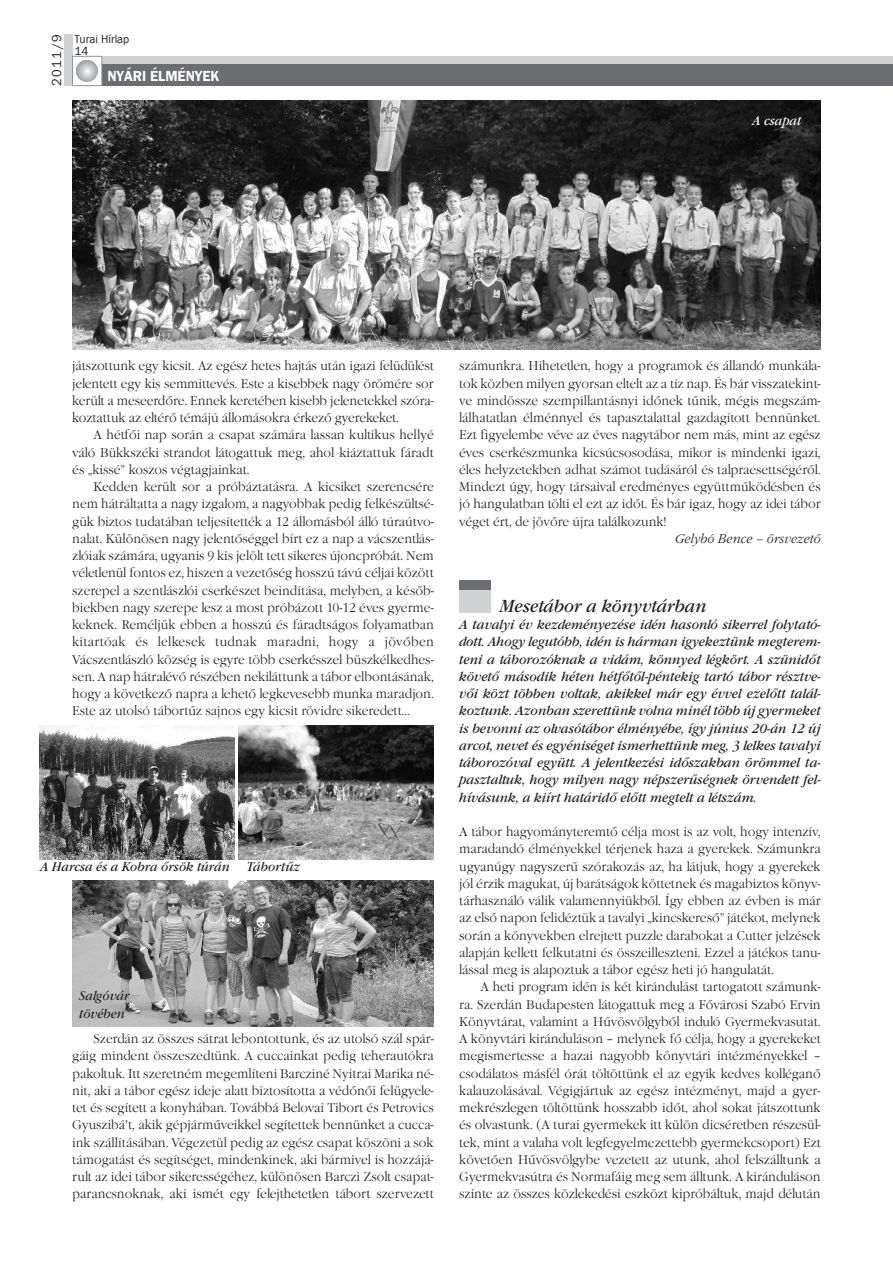
<style>
.page{position:relative;width:893px;height:1263px;background:#fff}
.page>*{position:absolute;margin:0;border:0;box-sizing:border-box;transform-origin:0 0}
.t1{font:italic 18px "Garamond Itc TEE";color:#231f20;scale:.95 1}
.t2{font:600 15px "Franklin Gothic Itc TEE";color:#fff;scale:.95 1}
.t3{font:italic 13.5px/17.2px "Garamond Itc TEE";color:#231f20;text-align:justify;scale:.95 1}
.t4{font:13.5px "Franklin Gothic Itc TEE";color:#231f20;scale:.96 1}
.t5{font:300 13.05px/17.2px "Garamond Itc TEE";color:#231f20;text-align:justify;scale:.95 1}
.t6{font:italic 13.05px/17.2px "Garamond Itc TEE";color:#231f20;scale:.95 1}
.t7{font:italic 300 13.05px "Garamond Itc TEE";color:#231f20;scale:.95 1}
.t8{font:italic 13.05px "Garamond Itc TEE";color:#fff;scale:.95 1}
.t9{font:12px/12px "Franklin Gothic Itc TEE";color:#231f20;scale:.95 1}
</style>
<div class="page">
<div style="left:102px;top:56px;width:791px;height:9px;background:#d1d2d4"></div>
<div style="left:102px;top:65px;width:791px;height:21px;background:#6c6d70"></div>
<div style="left:64px;top:35px;width:8px;height:51px;background:#d1d2d4"></div>
<div style="left:72px;top:56px;width:30px;height:30px;border:1px solid #939598"></div>
<svg style="left:76px;top:60px;width:22px;height:22px"></svg>
<img style="left:238px;top:726px;width:196px;height:133px">
<img style="left:40px;top:726px;width:194px;height:133px">
<img style="left:72px;top:880px;width:362px;height:146px">
<div style="left:459px;top:581px;width:32px;height:9px;background:#6c6d70"></div>
<div style="left:459px;top:590px;width:32px;height:22px;background:#d1d2d4"></div>
<img style="left:72px;top:101px;width:749px;height:249px">
<p class="t4" style="left:49px;top:86px;width:55px;rotate:-90deg">2011/9</p>
<p class="t9" style="left:74px;top:33px;width:59px">Turai Hírlap<br>14</p>
<p class="t2" style="left:107px;top:67px;width:120px">NYÁRI ÉLMÉNYEK</p>
<p class="t8" style="left:752px;top:112px;width:53px">A csapat</p>
<p class="t5" style="left:72px;top:357px;width:382px">játszottunk egy kicsit. Az egész hetes hajtás után igazi felüdülést jelentett egy kis semmittevés. Este a kisebbek nagy örömére sor került a meseerdőre. Ennek keretében kisebb jelenetekkel szóra&shy;koztattuk az eltérő témájú állomásokra érkező gyerekeket.</p>
<p class="t5" style="left:72px;top:426px;width:382px;text-indent:21px">A hétfői nap során a csapat számára lassan kultikus hellyé váló Bükkszéki strandot látogattuk meg, ahol kiáztattuk fáradt és „kissé” koszos végtagjainkat.</p>
<p class="t5" style="left:72px;top:478px;width:382px;text-indent:21px">Kedden került sor a próbáztatásra. A kicsiket szerencsére nem hátráltatta a nagy izgalom, a nagyobbak pedig felkészültsé&shy;gük biztos tudatában teljesítették a 12 állomásból álló túraútvo&shy;nalat. Különösen nagy jelentőséggel bírt ez a nap a vácszentlás&shy;zlóiak számára, ugyanis 9 kis jelölt tett sikeres újoncpróbát. Nem véletlenül fontos ez, hiszen a vezetőség hosszú távú céljai között szerepel a szentlászlói cserkészet beindítása, melyben, a későb&shy;biekben nagy szerepe lesz a most próbázott 10-12 éves gyerme&shy;keknek. Reméljük ebben a hosszú és fáradtságos folyamatban kitartóak és lelkesek tudnak maradni, hogy a jövőben Vácszentlászló község is egyre több cserkésszel büszkélkedhes&shy;sen. A nap hátralévő részében nekiláttunk a tábor elbontásának, hogy a következő napra a lehető legkevesebb munka maradjon.<br>Este az utolsó tábortűz sajnos egy kicsit rövidre sikeredett…</p>
<p class="t6" style="left:40px;top:858px;width:201px">A Harcsa és a Kobra őrsök túrán</p>
<p class="t6" style="left:247px;top:858px;width:57px">Tábortűz</p>
<p class="t6" style="left:79px;top:987px;width:54px">Salgóvár tövében</p>
<p class="t5" style="left:72px;top:1030px;width:382px;text-indent:21px">Szerdán az összes sátrat lebontottunk, és az utolsó szál spár&shy;gáig mindent összeszedtünk. A cuccainkat pedig teherautókra pakoltuk. Itt szeretném megemlíteni Barcziné Nyitrai Marika né&shy;nit, aki a tábor egész ideje alatt biztosította a védőnői felügyele&shy;tet és segített a konyhában. Továbbá Belovai Tibort és Petrovics Gyuszibá’t, akik gépjárműveikkel segítettek bennünket a cucca&shy;ink szállításában. Végezetül pedig az egész csapat köszöni a sok támogatást és segítséget, mindenkinek, aki bármivel is hozzájá&shy;rult az idei tábor sikerességéhez, különösen Barczi Zsolt csapat&shy;parancsnoknak, aki ismét egy felejthetetlen tábort szervezett</p>
<p class="t5" style="left:459px;top:357px;width:382px">számunkra. Hihetetlen, hogy a programok és állandó munkála&shy;tok közben milyen gyorsan eltelt az a tíz nap. És bár visszatekint&shy;ve mindössze szempillantásnyi időnek tűnik, mégis megszám&shy;lálhatatlan élménnyel és tapasztalattal gazdagított bennünket.<br>Ezt figyelembe véve az éves nagytábor nem más, mint az egész éves cserkészmunka kicsúcsosodása, mikor is mindenki igazi, éles helyzetekben adhat számot tudásáról és talpraesettségéről.<br>Mindezt úgy, hogy társaival eredményes együttműködésben és jó hangulatban tölti el ezt az időt. És bár igaz, hogy az idei tábor véget ért, de jövőre újra találkozunk!</p>
<p class="t7" style="left:675px;top:531px;width:155px">Gelybó Bence – őrsvezető</p>
<h1 class="t1" style="left:500px;top:595px;width:219px">Mesetábor a könyvtárban</h1>
<p class="t3" style="left:459px;top:616px;width:382px">A tavalyi év kezdeményezése idén hasonló sikerrel folytató&shy;dott. Ahogy legutóbb, idén is hárman igyekeztünk megterem&shy;teni a táborozóknak a vidám, könnyed légkört. A szünidőt követő második héten hétfőtől-péntekig tartó tábor résztve&shy;vői közt többen voltak, akikkel már egy évvel ezelőtt talál&shy;koztunk. Azonban szerettünk volna minél több új gyermeket is bevonni az olvasótábor élményébe, így június 20-án 12 új arcot, nevet és egyéniséget ismerhettünk meg, 3 lelkes tavalyi táborozóval együtt. A jelentkezési időszakban örömmel ta&shy;pasztaltuk, hogy milyen nagy népszerűségnek örvendett fel&shy;hívásunk, a kiírt határidő előtt megtelt a létszám.</p>
<p class="t5" style="left:459px;top:823px;width:382px">A tábor hagyományteremtő célja most is az volt, hogy intenzív, maradandó élményekkel térjenek haza a gyerekek. Számunkra ugyanúgy nagyszerű szórakozás az, ha látjuk, hogy a gyerekek jól érzik magukat, új barátságok köttetnek és magabiztos könyv&shy;tárhasználó válik valamennyiükből. Így ebben az évben is már az első napon felidéztük a tavalyi „kincskereső” játékot, melynek során a könyvekben elrejtett puzzle darabokat a Cutter jelzések alapján kellett felkutatni és összeilleszteni. Ezzel a játékos tanu&shy;lással meg is alapoztuk a tábor egész heti jó hangulatát.</p>
<p class="t5" style="left:459px;top:978px;width:382px;text-indent:21px">A heti program idén is két kirándulást tartogatott számunk&shy;ra. Szerdán Budapesten látogattuk meg a Fővárosi Szabó Ervin Könyvtárat, valamint a Hűvösvölgyből induló Gyermekvasutat.<br>A könyvtári kiránduláson – melynek fő célja, hogy a gyerekeket megismertesse a hazai nagyobb könyvtári intézményekkel – csodálatos másfél órát töltöttünk el az egyik kedves kolléganő kalauzolásával. Végigjártuk az egész intézményt, majd a gyer&shy;mekrészlegen töltöttünk hosszabb időt, ahol sokat játszottunk és olvastunk. (A turai gyermekek itt külön dicséretben részesül&shy;tek, mint a valaha volt legfegyelmezettebb gyermekcsoport) Ezt követően Hűvösvölgybe vezetett az utunk, ahol felszálltunk a Gyermekvasútra és Normafáig meg sem álltunk. A kiránduláson szinte az összes közlekedési eszközt kipróbáltuk, majd délután</p>
</div>
